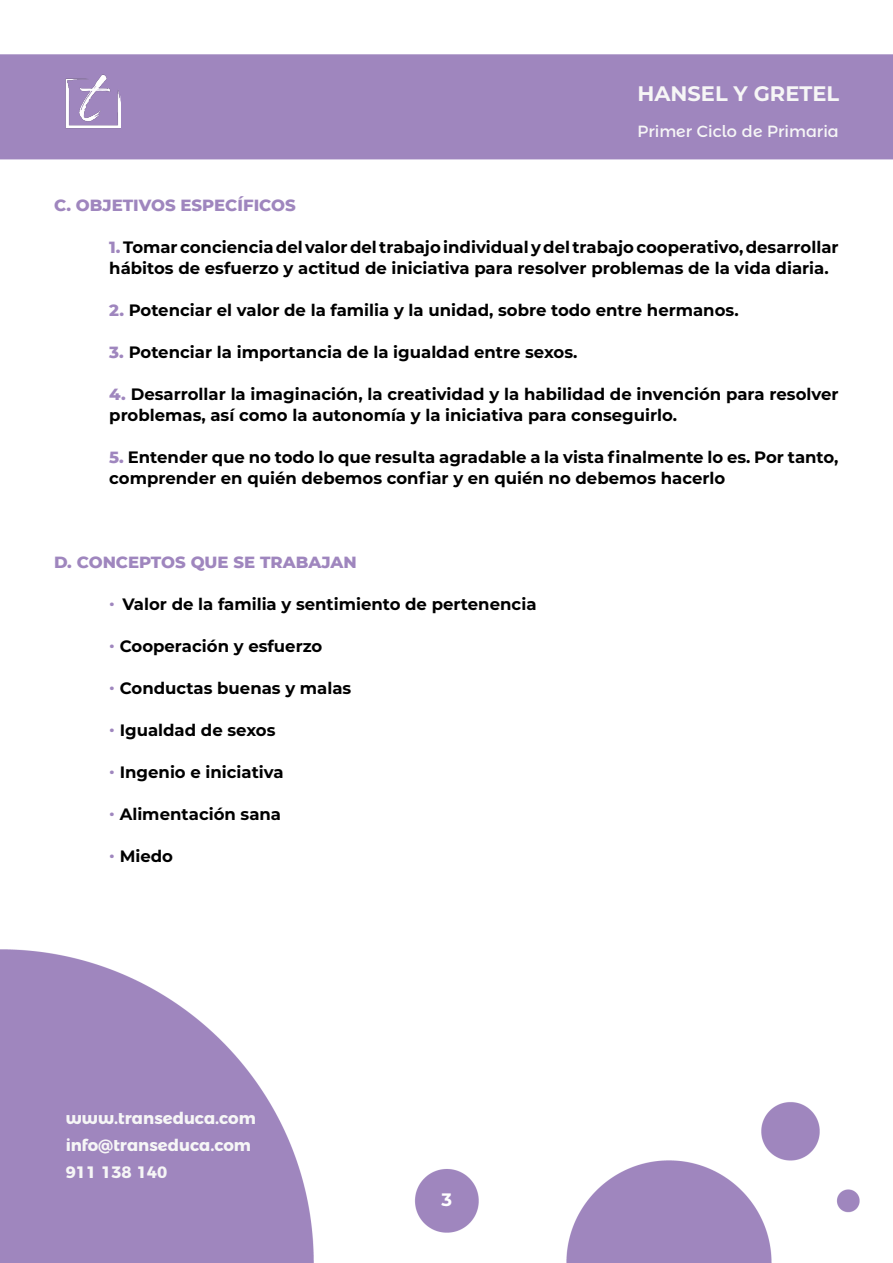
<style>
.page{position:relative;width:893px;height:1263px;background:#fff}
.page>*{position:absolute;margin:0;border:0;box-sizing:border-box;transform-origin:0 0}
.t1{font:700 21px "Montserrat";color:#f6f6f6}
.t2{font:700 18px "Montserrat";color:#fff}
.t3{font:700 16.5px/21px "Montserrat";color:#000}
.t4{font:800 16.5px "Montserrat";color:#9f86be}
.t5{font:700 16.5px/27px "Montserrat Alternates";color:#f6f6f6}
.t6{font:16.2px "Montserrat Alternates";color:#f6f6f6}
.s1{font-weight:800;color:#9f86be}
</style>
<div class="page">
<img style="left:0;top:54px;width:893px;height:1209px">
<img style="left:66px;top:74px;width:55px;height:66px">
<p class="t1" style="left:637px;top:79px;width:203px">HANSEL Y GRETEL</p>
<p class="t6" style="left:637px;top:119px;width:203px">Primer Ciclo de Primaria</p>
<p class="t4" style="left:54px;top:193px;width:243px">C. OBJETIVOS ESPECÍFICOS</p>
<p class="t3" style="left:109px;top:236px;width:731px"><span class="s1">1.</span> Tomar conciencia del valor del trabajo individual y del trabajo cooperativo, desarrollar hábitos de esfuerzo y actitud de iniciativa para resolver problemas de la vida diaria.</p>
<p class="t3" style="left:109px;top:299px;width:631px"><span class="s1">2.</span> Potenciar el valor de la familia y la unidad, sobre todo entre hermanos.</p>
<p class="t3" style="left:109px;top:341px;width:470px"><span class="s1">3.</span> Potenciar la importancia de la igualdad entre sexos.</p>
<p class="t3" style="left:109px;top:383px;width:731px"><span class="s1">4.</span> Desarrollar la imaginación, la creatividad y la habilidad de invención para resolver problemas, así como la autonomía y la iniciativa para conseguirlo.</p>
<p class="t3" style="left:109px;top:446px;width:731px"><span class="s1">5.</span> Entender que no todo lo que resulta agradable a la vista finalmente lo es. Por tanto, comprender en quién debemos confiar y en quién no debemos hacerlo</p>
<p class="t4" style="left:54px;top:550px;width:304px">D. CONCEPTOS QUE SE TRABAJAN</p>
<p class="t3" style="left:109px;top:593px;width:429px"><span class="s1">·</span> Valor de la familia y sentimiento de pertenencia</p>
<p class="t3" style="left:109px;top:635px;width:215px"><span class="s1">·</span> Cooperación y esfuerzo</p>
<p class="t3" style="left:109px;top:677px;width:244px"><span class="s1">·</span> Conductas buenas y malas</p>
<p class="t3" style="left:109px;top:719px;width:168px"><span class="s1">·</span> Igualdad de sexos</p>
<p class="t3" style="left:109px;top:761px;width:176px"><span class="s1">·</span> Ingenio e iniciativa</p>
<p class="t3" style="left:109px;top:803px;width:173px"><span class="s1">·</span> Alimentación sana</p>
<p class="t3" style="left:109px;top:845px;width:65px"><span class="s1">·</span> Miedo</p>
<p class="t5" style="left:66px;top:1103px;width:192px">www.transeduca.com info@transeduca.com<br>911 138 140</p>
<p class="t2" style="left:441px;top:1186px;width:12px">3</p>
</div>
